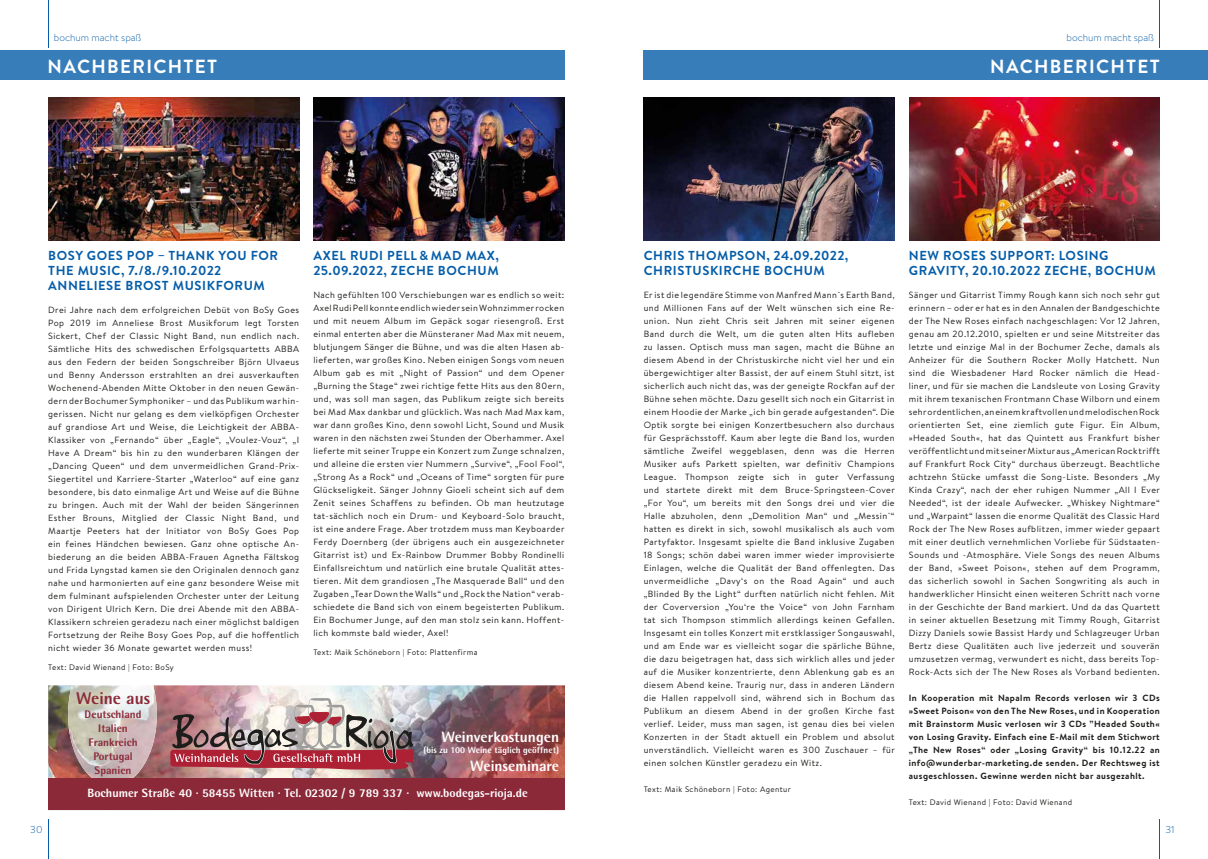
<style>
.page{position:relative;width:1208px;height:859px;background:#fff}
.page>*{position:absolute;margin:0;border:0;box-sizing:border-box;transform-origin:0 0}
.t1{font:700 19px "Brandon Text";letter-spacing:.07em;color:#fff}
.t2{font:800 17px "Rotis Semi Sans";color:#8b2939}
.t3{font:800 15px "Rotis Semi Sans";color:#fff}
.t4{font:700 13px/15px "Brandon Text";letter-spacing:.045em;color:#055da9}
.t5{font:800 12px "Rotis Semi Sans";color:#fff}
.t6{font:800 11px/14px "Rotis Semi Sans";color:#8b2939;text-align:center}
.t7{font:300 10px "Brandon Text";color:#055da9}
.t8{font:9px/13px "Brandon Text";letter-spacing:.05em;color:#1d1d1b;text-align:justify}
.t9{font:700 9px/13px "Brandon Text";letter-spacing:.05em;color:#1d1d1b;text-align:justify}
.t10{font:800 9px "Rotis Semi Sans";color:#fff}
.t11{font:8px "Brandon Text";letter-spacing:.05em;color:#1d1d1b}
</style>
<div class="page">
<img style="left:48px;top:685px;width:517px;height:94px">
<img style="left:170px;top:698px;width:244px;height:71px">
<img style="left:68px;top:685px;width:89px;height:94px">
<div style="left:48px;top:779px;width:517px;height:31px;background:#8b2939"></div>
<div style="left:0;top:51px;width:564px;height:29px;background:#377dba"></div>
<div style="left:643px;top:51px;width:565px;height:29px;background:#377dba"></div>
<img style="left:313px;top:98px;width:251px;height:143px">
<img style="left:48px;top:98px;width:251px;height:143px">
<img style="left:909px;top:98px;width:250px;height:143px">
<img style="left:643px;top:98px;width:251px;height:143px">
<hr style="left:48px;top:819px;width:1px;height:40px;background:#055da9">
<hr style="left:1159px;top:819px;width:1px;height:40px;background:#055da9">
<hr style="left:48px;top:0;width:1px;height:48px;background:#055da9">
<hr style="left:1159px;top:0;width:1px;height:48px;background:#055da9">
<p class="t7" style="left:54px;top:30px;width:89px">bochum macht spaß</p>
<p class="t7" style="left:1066px;top:30px;width:89px">bochum macht spaß</p>
<h1 class="t1" style="left:48px;top:53px;width:171px">NACHBERICHTET</h1>
<h3 class="t4" style="left:48px;top:248px;width:231px">BOSY GOES POP – THANK YOU FOR<br>THE MUSIC, 7./8./9.10.2022<br>ANNELIESE BROST MUSIKFORUM</h3>
<p class="t8" style="left:48px;top:303px;width:253px">Drei Jahre nach dem erfolgreichen Debüt von BoSy Goes Pop 2019 im Anneliese Brost Musikforum legt Torsten Sickert, Chef der Classic Night Band, nun endlich nach.<br>Sämtliche Hits des schwedischen Erfolgsquartetts ABBA aus den Federn der beiden Songschreiber Björn Ulvaeus und Benny Andersson erstrahlten an drei ausverkauften Wochenend-Abenden Mitte Oktober in den neuen Gewän&shy;dern der Bochumer Symphoniker – und das Publikum war hin&shy;gerissen. Nicht nur gelang es dem vielköpfigen Orchester auf grandiose Art und Weise, die Leichtigkeit der ABBA-Klassiker von „Fernando“ über „Eagle“, „Voulez-Vouz“, „I Have A Dream“ bis hin zu den wunderbaren Klängen der „Dancing Queen“ und dem unvermeidlichen Grand-Prix-Siegertitel und Karriere-Starter „Waterloo“ auf eine ganz besondere, bis dato einmalige Art und Weise auf die Bühne zu bringen. Auch mit der Wahl der beiden Sängerinnen Esther Brouns, Mitglied der Classic Night Band, und Maartje Peeters hat der Initiator von BoSy Goes Pop ein feines Händchen bewiesen. Ganz ohne optische An&shy;biederung an die beiden ABBA-Frauen Agnetha Fältskog und Frida Lyngstad kamen sie den Originalen dennoch ganz nahe und harmonierten auf eine ganz besondere Weise mit dem fulminant aufspielenden Orchester unter der Leitung von Dirigent Ulrich Kern. Die drei Abende mit den ABBA-Klassikern schreien geradezu nach einer möglichst baldigen Fortsetzung der Reihe Bosy Goes Pop, auf die hoffentlich nicht wieder 36 Monate gewartet werden muss!</p>
<p class="t11" style="left:48px;top:662px;width:127px">Text: David Wienand | Foto: BoSy</p>
<h3 class="t4" style="left:313px;top:248px;width:187px">AXEL RUDI PELL &amp; MAD MAX,<br>25.09.2022, ZECHE BOCHUM</h3>
<p class="t8" style="left:313px;top:288px;width:253px">Nach gefühlten 100 Verschiebungen war es endlich so weit:<br>Axel Rudi Pell konnte endlich wieder sein Wohnzimmer rocken und mit neuem Album im Gepäck sogar riesengroß. Erst einmal enterten aber die Münsteraner Mad Max mit neuem, blutjungem Sänger die Bühne, und was die alten Hasen ab&shy;lieferten, war großes Kino. Neben einigen Songs vom neuen Album gab es mit „Night of Passion“ und dem Opener „Burning the Stage“ zwei richtige fette Hits aus den 80ern, und, was soll man sagen, das Publikum zeigte sich bereits bei Mad Max dankbar und glücklich. Was nach Mad Max kam, war dann großes Kino, denn sowohl Licht, Sound und Musik waren in den nächsten zwei Stunden der Oberhammer. Axel lieferte mit seiner Truppe ein Konzert zum Zunge schnalzen, und alleine die ersten vier Nummern „Survive“, „Fool Fool“, „Strong As a Rock“ und „Oceans of Time“ sorgten für pure Glückseligkeit. Sänger Johnny Gioeli scheint sich auf dem Zenit seines Schaffens zu befinden. Ob man heutzutage tat-sächlich noch ein Drum- und Keyboard-Solo braucht, ist eine andere Frage. Aber trotzdem muss man Keyboarder Ferdy Doernberg (der übrigens auch ein ausgezeichneter Gitarrist ist) und Ex-Rainbow Drummer Bobby Rondinelli Einfallsreichtum und natürlich eine brutale Qualität attes&shy;tieren. Mit dem grandiosen „The Masquerade Ball“ und den Zugaben „Tear Down the Walls“ und „Rock the Nation“ verab&shy;schiedete die Band sich von einem begeisterten Publikum.<br>Ein Bochumer Junge, auf den man stolz sein kann. Hoffent&shy;lich kommste bald wieder, Axel!</p>
<p class="t11" style="left:313px;top:647px;width:166px">Text: Maik Schöneborn | Foto: Plattenfirma</p>
<h2 class="t2" style="left:76px;top:688px;width:76px">Weine aus</h2>
<p class="t6" style="left:85px;top:707px;width:58px">Deutschland<br>Italien<br>Frankreich<br>Portugal<br>Spanien</p>
<h3 class="t5" style="left:87px;top:785px;width:442px">Bochumer Straße 40 · 58455 Witten · Tel. 02302 / 9 789 337 · www.bodegas-rioja.de</h3>
<h3 class="t3" style="left:441px;top:727px;width:119px">Weinverkostungen</h3>
<p class="t10" style="left:423px;top:744px;width:137px">(bis zu 100 Weine täglich geöffnet)</p>
<h3 class="t3" style="left:470px;top:756px;width:90px">Weinseminare</h3>
<h1 class="t1" style="left:990px;top:53px;width:171px">NACHBERICHTET</h1>
<h3 class="t4" style="left:644px;top:248px;width:206px">CHRIS THOMPSON, 24.09.2022,<br>CHRISTUSKIRCHE BOCHUM</h3>
<p class="t8" style="left:643px;top:288px;width:253px">Er ist die legendäre Stimme von Manfred Mann`s Earth Band, und Millionen Fans auf der Welt wünschen sich eine Re&shy;union. Nun zieht Chris seit Jahren mit seiner eigenen Band durch die Welt, um die guten alten Hits aufleben zu lassen. Optisch muss man sagen, macht die Bühne an diesem Abend in der Christuskirche nicht viel her und ein übergewichtiger alter Bassist, der auf einem Stuhl sitzt, ist sicherlich auch nicht das, was der geneigte Rockfan auf der Bühne sehen möchte. Dazu gesellt sich noch ein Gitarrist in einem Hoodie der Marke „ich bin gerade aufgestanden“. Die Optik sorgte bei einigen Konzertbesuchern also durchaus für Gesprächsstoff. Kaum aber legte die Band los, wurden sämtliche Zweifel weggeblasen, denn was die Herren Musiker aufs Parkett spielten, war definitiv Champions League. Thompson zeigte sich in guter Verfassung und startete direkt mit dem Bruce-Springsteen-Cover „For You“, um bereits mit den Songs drei und vier die Halle abzuholen, denn „Demolition Man“ und „Messin`“ hatten es direkt in sich, sowohl musikalisch als auch vom Partyfaktor. Insgesamt spielte die Band inklusive Zugaben 18 Songs; schön dabei waren immer wieder improvisierte Einlagen, welche die Qualität der Band offenlegten. Das unvermeidliche „Davy‘s on the Road Again“ und auch „Blinded By the Light“ durften natürlich nicht fehlen. Mit der Coverversion „You‘re the Voice“ von John Farnham tat sich Thompson stimmlich allerdings keinen Gefallen.<br>Insgesamt ein tolles Konzert mit erstklassiger Songauswahl, und am Ende war es vielleicht sogar die spärliche Bühne, die dazu beigetragen hat, dass sich wirklich alles und jeder auf die Musiker konzentrierte, denn Ablenkung gab es an diesem Abend keine. Traurig nur, dass in anderen Ländern die Hallen rappelvoll sind, während sich in Bochum das Publikum an diesem Abend in der großen Kirche fast verlief. Leider, muss man sagen, ist genau dies bei vielen Konzerten in der Stadt aktuell ein Problem und absolut unverständlich. Vielleicht waren es 300 Zuschauer – für einen solchen Künstler geradezu ein Witz.</p>
<p class="t11" style="left:643px;top:784px;width:149px">Text: Maik Schöneborn | Foto: Agentur</p>
<h3 class="t4" style="left:909px;top:248px;width:249px">NEW ROSES SUPPORT: LOSING<br>GRAVITY, 20.10.2022 ZECHE, BOCHUM</h3>
<p class="t8" style="left:909px;top:288px;width:253px">Sänger und Gitarrist Timmy Rough kann sich noch sehr gut erinnern – oder er hat es in den Annalen der Bandgeschichte der The New Roses einfach nachgeschlagen: Vor 12 Jahren, genau am 20.12.2010, spielten er und seine Mitstreiter das letzte und einzige Mal in der Bochumer Zeche, damals als Anheizer für die Southern Rocker Molly Hatchett. Nun sind die Wiesbadener Hard Rocker nämlich die Head&shy;liner, und für sie machen die Landsleute von Losing Gravity mit ihrem texanischen Frontmann Chase Wilborn und einem sehr ordentlichen, an einem kraftvollen und melodischen Rock orientierten Set, eine ziemlich gute Figur. Ein Album, »Headed South«, hat das Quintett aus Frankfurt bisher veröffentlicht und mit seiner Mixtur aus „American Rock trifft auf Frankfurt Rock City“ durchaus überzeugt. Beachtliche achtzehn Stücke umfasst die Song-Liste. Besonders „My Kinda Crazy“, nach der eher ruhigen Nummer „All I Ever Needed“, ist der ideale Aufwecker. „Whiskey Nightmare“ und „Warpaint“ lassen die enorme Qualität des Classic Hard Rock der The New Roses aufblitzen, immer wieder gepaart mit einer deutlich vernehmlichen Vorliebe für Südstaaten-Sounds und -Atmosphäre. Viele Songs des neuen Albums der Band, »Sweet Poison«, stehen auf dem Programm, das sicherlich sowohl in Sachen Songwriting als auch in handwerklicher Hinsicht einen weiteren Schritt nach vorne in der Geschichte der Band markiert. Und da das Quartett in seiner aktuellen Besetzung mit Timmy Rough, Gitarrist Dizzy Daniels sowie Bassist Hardy und Schlagzeuger Urban Bertz diese Qualitäten auch live jederzeit und souverän umzusetzen vermag, verwundert es nicht, dass bereits Top-Rock-Acts sich der The New Roses als Vorband bedienten.</p>
<p class="t9" style="left:909px;top:691px;width:252px">In Kooperation mit Napalm Records verlosen wir 3 CDs »Sweet Poison« von den The New Roses, und in Kooperation mit Brainstorm Music verlosen wir 3 CDs ”Headed South« von Losing Gravity. Einfach eine E-Mail mit dem Stichwort „The New Roses“ oder „Losing Gravity“ bis 10.12.22 an info@wunderbar-marketing.de senden. Der Rechtsweg ist ausgeschlossen. Gewinne werden nicht bar ausgezahlt.</p>
<p class="t11" style="left:909px;top:797px;width:165px">Text: David Wienand | Foto: David Wienand</p>
<p class="t7" style="left:30px;top:822px;width:14px">30</p>
<p class="t7" style="left:1165px;top:822px;width:11px">31</p>
</div>
